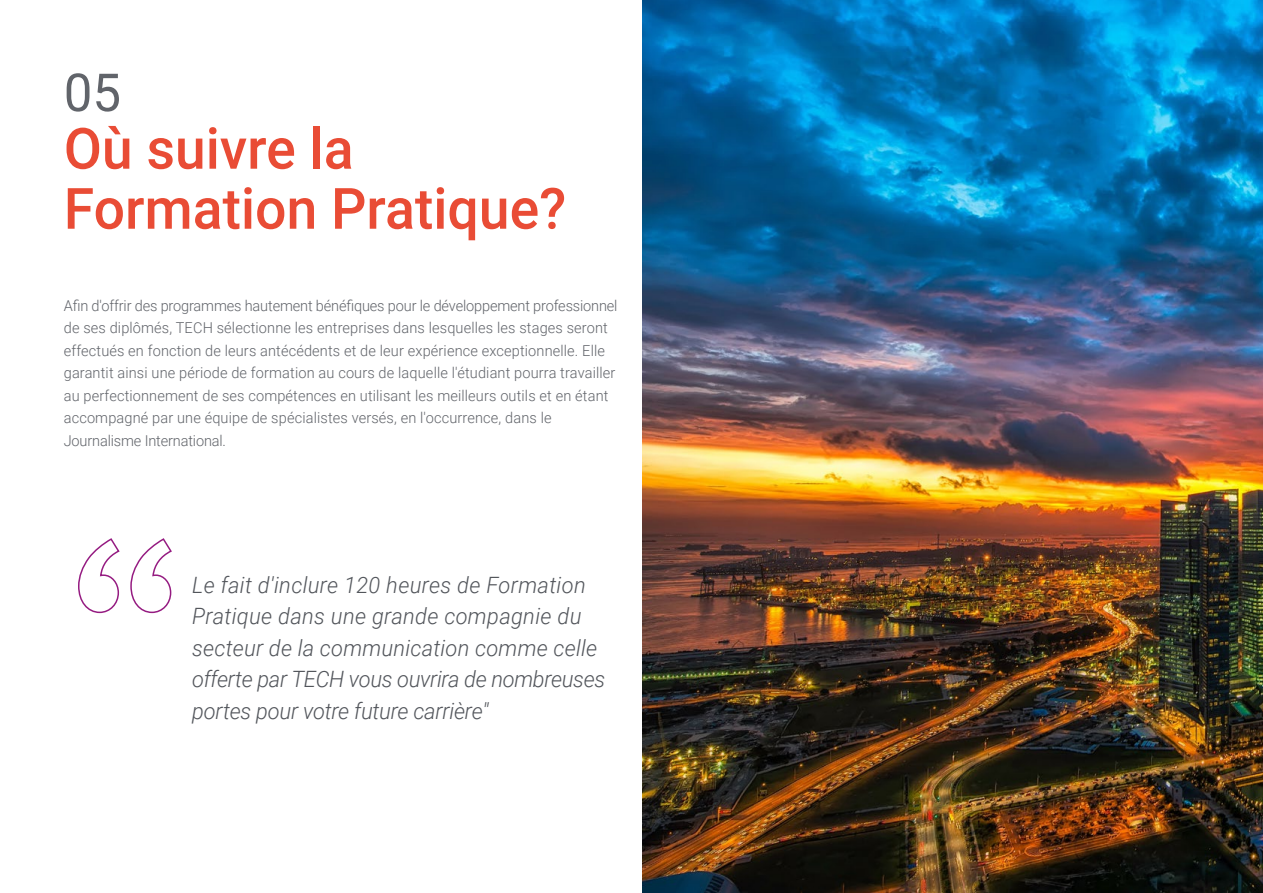
<style>
.page{position:relative;width:1263px;height:893px;background:#fff}
.page>*{position:absolute;margin:0;border:0;box-sizing:border-box;transform-origin:0 0}
.t1{font:500 57px/60px "Roboto";color:#e94c35}
.t2{font:52.5px "Roboto";color:#61646a}
.t3{font:italic 300 22.5px/31.5px "Roboto";letter-spacing:.01em;color:#52555b}
.t4{font:300 15px/22.5px "Roboto";letter-spacing:.01em;color:#61646a}
</style>
<div class="page">
<svg style="left:78px;top:538px;width:94px;height:76px"></svg>
<img style="left:642px;top:0;width:621px;height:893px">
<h2 class="t2" style="left:64px;top:56px;width:59px">05</h2>
<h1 class="t1" style="left:64px;top:116px;width:504px">Où suivre la<br>Formation Pratique?</h1>
<p class="t4" style="left:64px;top:293px;width:555px">Afin d'offrir des programmes hautement bénéfiques pour le développement professionnel de ses diplômés, TECH sélectionne les entreprises dans lesquelles les stages seront effectués en fonction de leurs antécédents et de leur expérience exceptionnelle. Elle garantit ainsi une période de formation au cours de laquelle l'étudiant pourra travailler au perfectionnement de ses compétences en utilisant les meilleurs outils et en étant accompagné par une équipe de spécialistes versés, en l'occurrence, dans le Journalisme International.</p>
<h3 class="t3" style="left:192px;top:568px;width:415px">Le fait d'inclure 120 heures de Formation Pratique dans une grande compagnie du secteur de la communication comme celle offerte par TECH vous ouvrira de nombreuses portes pour votre future carrière"</h3>
</div>
